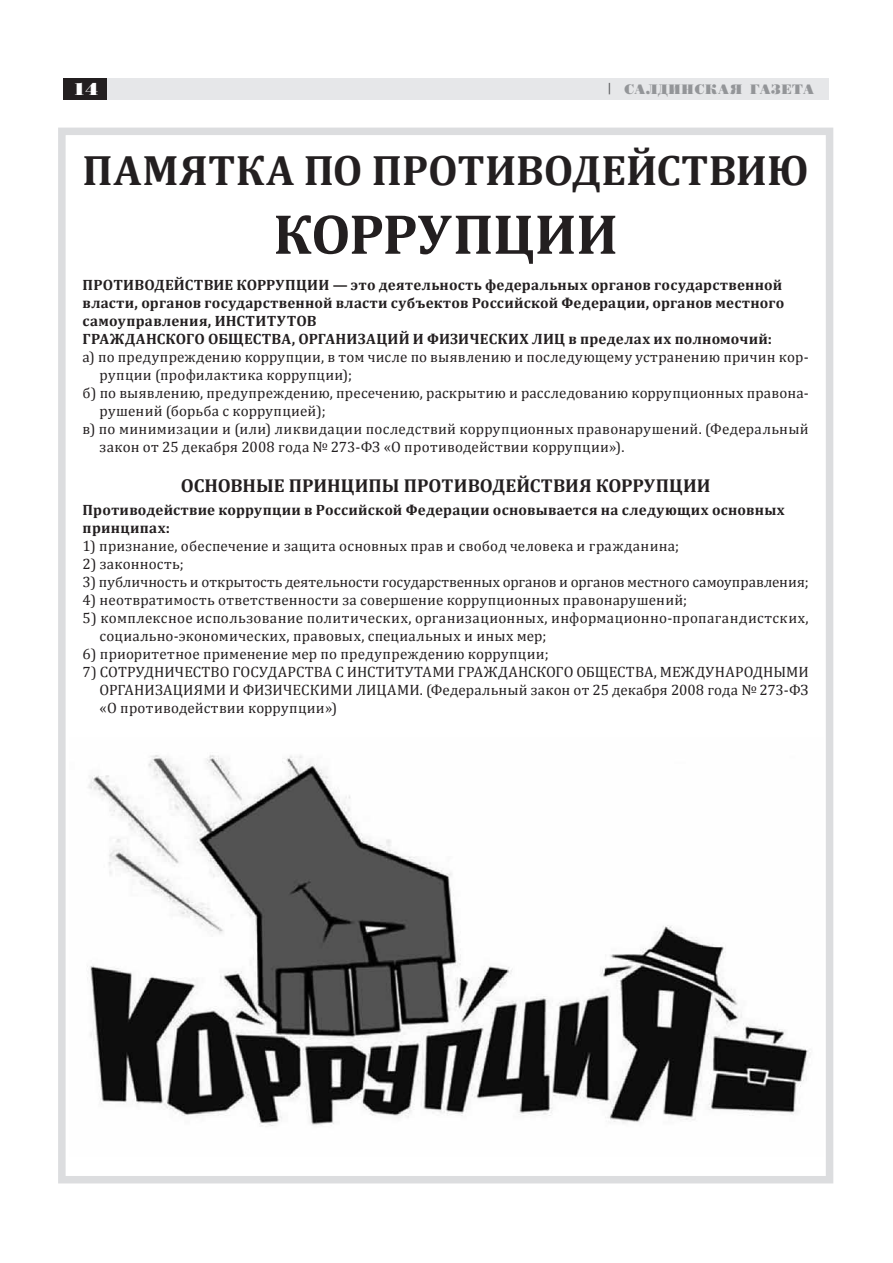
<style>
.page{position:relative;width:893px;height:1263px;background:#fff}
.page>*{position:absolute;margin:0;border:0;box-sizing:border-box;transform-origin:0 0}
.t1{font:700 57px "Cambria";letter-spacing:-.01em;color:#231f20}
.t2{font:700 42.75px "Cambria";color:#231f20}
.t3{font:700 18.75px "Cambria";letter-spacing:.005em;color:#231f20}
.t4{font:17.25px "ez Poster";color:#fff}
.t5{font:15px/18px "Cambria";letter-spacing:.015em;color:#231f20}
.t6{font:700 15px/18px "Cambria";letter-spacing:.015em;color:#231f20}
.t7{font:13.5px "ez Poster";letter-spacing:.02em;color:#939598}
.s1{font-family:"Franklin Gothic";color:#57585a}
</style>
<div class="page">
<div style="left:104px;top:78px;width:725px;height:21px;background:#e6e7e9"></div>
<div style="left:64px;top:78px;width:43px;height:21px;background:#231f20"></div>
<img style="left:87px;top:755px;width:722px;height:372px">
<div style="left:58px;top:128px;width:775px;height:1055px;border:8px solid #dcdddf"></div>
<p class="t4" style="left:73px;top:80px;width:26px">14</p>
<p class="t7" style="left:606px;top:82px;width:210px"><span class="s1">|</span> САЛДИНСКАЯ ГАЗЕТА</p>
<h2 class="t2" style="left:83px;top:141px;width:728px">ПАМЯТКА ПО ПРОТИВОДЕЙСТВИЮ</h2>
<h1 class="t1" style="left:273px;top:194px;width:346px">КОРРУПЦИИ</h1>
<p class="t6" style="left:83px;top:275px;width:703px">ПРОТИВОДЕЙСТВИЕ КОРРУПЦИИ — это деятельность федеральных органов государственной власти, органов государственной власти субъектов Российской Федерации, органов местного самоуправления, ИНСТИТУТОВ<br>ГРАЖДАНСКОГО ОБЩЕСТВА, ОРГАНИЗАЦИЙ И ФИЗИЧЕСКИХ ЛИЦ в пределах их полномочий:</p>
<p class="t5" style="left:83px;top:348px;width:727px">а) по предупреждению коррупции, в том числе по выявлению и последующему устранению причин кор-</p>
<p class="t5" style="left:100px;top:366px;width:254px">рупции (профилактика коррупции);</p>
<p class="t5" style="left:83px;top:384px;width:728px">б) по выявлению, предупреждению, пресечению, раскрытию и расследованию коррупционных правона-</p>
<p class="t5" style="left:100px;top:402px;width:228px">рушений (борьба с коррупцией);</p>
<p class="t5" style="left:83px;top:420px;width:728px">в) по минимизации и (или) ликвидации последствий коррупционных правонарушений. (Федеральный</p>
<p class="t5" style="left:100px;top:438px;width:526px">закон от 25 декабря 2008 года № 273-ФЗ «О противодействии коррупции»).</p>
<p class="t3" style="left:181px;top:473px;width:531px">ОСНОВНЫЕ ПРИНЦИПЫ ПРОТИВОДЕЙСТВИЯ КОРРУПЦИИ</p>
<p class="t6" style="left:83px;top:500px;width:704px">Противодействие коррупции в Российской Федерации основывается на следующих основных принципах:</p>
<p class="t5" style="left:83px;top:536px;width:598px">1) признание, обеспечение и защита основных прав и свобод человека и гражданина;</p>
<p class="t5" style="left:83px;top:554px;width:103px">2) законность;</p>
<p class="t5" style="left:83px;top:572px;width:727px">3) публичность и открытость деятельности государственных органов и органов местного самоуправления;</p>
<p class="t5" style="left:83px;top:590px;width:606px">4) неотвратимость ответственности за совершение коррупционных правонарушений;</p>
<p class="t5" style="left:100px;top:608px;width:711px;text-indent:-17px">5) комплексное использование политических, организационных, информационно-пропагандистских, социально-экономических, правовых, специальных и иных мер;</p>
<p class="t5" style="left:83px;top:644px;width:468px">6) приоритетное применение мер по предупреждению коррупции;</p>
<p class="t5" style="left:100px;top:662px;width:711px;text-align:justify;text-indent:-17px">7) СОТРУДНИЧЕСТВО ГОСУДАРСТВА С ИНСТИТУТАМИ ГРАЖДАНСКОГО ОБЩЕСТВА, МЕЖДУНАРОДНЫМИ ОРГАНИЗАЦИЯМИ И ФИЗИЧЕСКИМИ ЛИЦАМИ. (Федеральный закон от 25 декабря 2008 года № 273-ФЗ «О противодействии коррупции»)</p>
</div>
